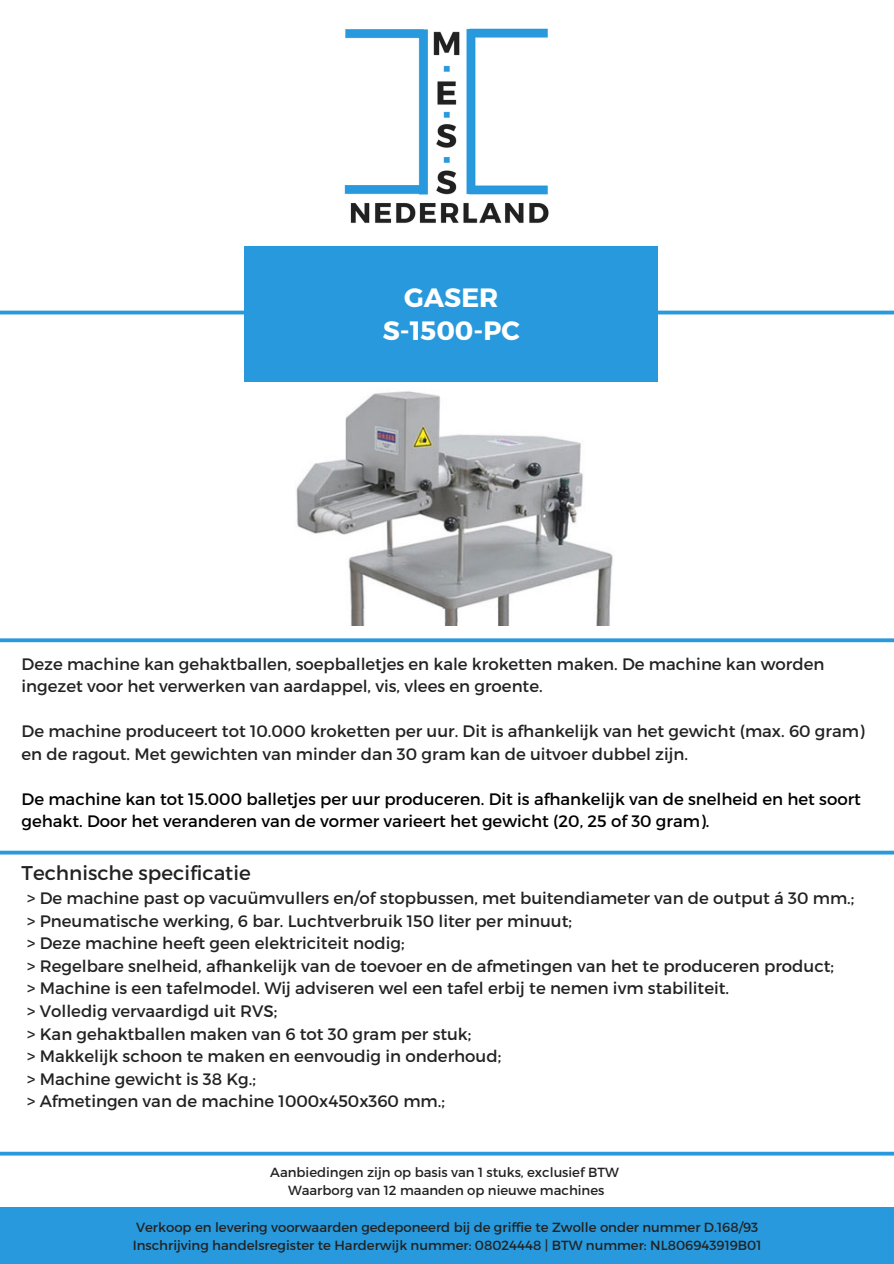
<style>
.page{position:relative;width:894px;height:1264px;background:#fff}
.page>*{position:absolute;margin:0;border:0;box-sizing:border-box;transform-origin:0 0}
.t1{font:700 26.55px "Montserrat";color:#fff}
.t2{font:19.8px "Montserrat";color:#222}
.t3{font:16.5px/22.5px "Montserrat";color:#222}
.t4{font:16.5px/22.5px "Montserrat";color:#000}
.t5{font:13.2px "Montserrat";color:#222}
</style>
<div class="page">
<svg style="left:0;top:298px;width:893px;height:29px"></svg>
<div style="left:244px;top:247px;width:413px;height:135px;background:#2899dc"></div>
<div style="left:0;top:1207px;width:893px;height:56px;background:#2899dc"></div>
<img style="left:344px;top:28px;width:205px;height:195px">
<svg style="left:0;top:850px;width:893px;height:5px;background:#5ab0e4"></svg>
<svg style="left:0;top:1151px;width:893px;height:5px;background:#5ab0e4"></svg>
<svg style="left:0;top:625px;width:893px;height:18px"></svg>
<img style="left:296px;top:391px;width:317px;height:234px">
<p class="t1" style="left:404px;top:280px;width:96px">GASER</p>
<p class="t1" style="left:382px;top:313px;width:139px">S-1500-PC</p>
<p class="t3" style="left:22px;top:651px;width:804px">Deze machine kan gehaktballen, soepballetjes en kale kroketten maken. De machine kan worden ingezet voor het verwerken van aardappel, vis, vlees en groente.</p>
<p class="t3" style="left:22px;top:719px;width:844px">De machine produceert tot 10.000 kroketten per uur. Dit is afhankelijk van het gewicht (max. 60 gram) en de ragout. Met gewichten van minder dan 30 gram kan de uitvoer dubbel zijn.</p>
<p class="t4" style="left:22px;top:786px;width:840px">De machine kan tot 15.000 balletjes per uur produceren. Dit is afhankelijk van de snelheid en het soort gehakt. Door het veranderen van de vormer varieert het gewicht (20, 25 of 30 gram).</p>
<p class="t2" style="left:22px;top:860px;width:230px">Technische specificatie</p>
<p class="t3" style="left:27px;top:886px;width:828px">&gt; De machine past op vacuümvullers en/of stopbussen, met buitendiameter van de output á 30 mm.;</p>
<p class="t3" style="left:27px;top:908px;width:546px">&gt; Pneumatische werking, 6 bar. Luchtverbruik 150 liter per minuut;</p>
<p class="t3" style="left:27px;top:931px;width:379px">&gt; Deze machine heeft geen elektriciteit nodig;</p>
<p class="t3" style="left:27px;top:954px;width:808px">&gt; Regelbare snelheid, afhankelijk van de toevoer en de afmetingen van het te produceren product;</p>
<p class="t3" style="left:27px;top:976px;width:703px">&gt; Machine is een tafelmodel. Wij adviseren wel een tafel erbij te nemen ivm stabiliteit.</p>
<p class="t3" style="left:27px;top:999px;width:251px">&gt; Volledig vervaardigd uit RVS;</p>
<p class="t3" style="left:27px;top:1021px;width:445px">&gt; Kan gehaktballen maken van 6 tot 30 gram per stuk;</p>
<p class="t3" style="left:27px;top:1044px;width:475px">&gt; Makkelijk schoon te maken en eenvoudig in onderhoud;</p>
<p class="t3" style="left:27px;top:1066px;width:230px">&gt; Machine gewicht is 38 Kg.;</p>
<p class="t3" style="left:27px;top:1089px;width:419px">&gt; Afmetingen van de machine 1000x450x360 mm.;</p>
<p class="t5" style="left:270px;top:1163px;width:350px">Aanbiedingen zijn op basis van 1 stuks, exclusief BTW</p>
<p class="t5" style="left:288px;top:1181px;width:318px">Waarborg van 12 maanden op nieuwe machines</p>
<p class="t5" style="left:136px;top:1218px;width:623px">Verkoop en levering voorwaarden gedeponeerd bij de griffie te Zwolle onder nummer D.168/93</p>
<p class="t5" style="left:133px;top:1236px;width:630px">Inschrijving handelsregister te Harderwijk nummer: 08024448 | BTW nummer: NL806943919B01</p>
</div>
